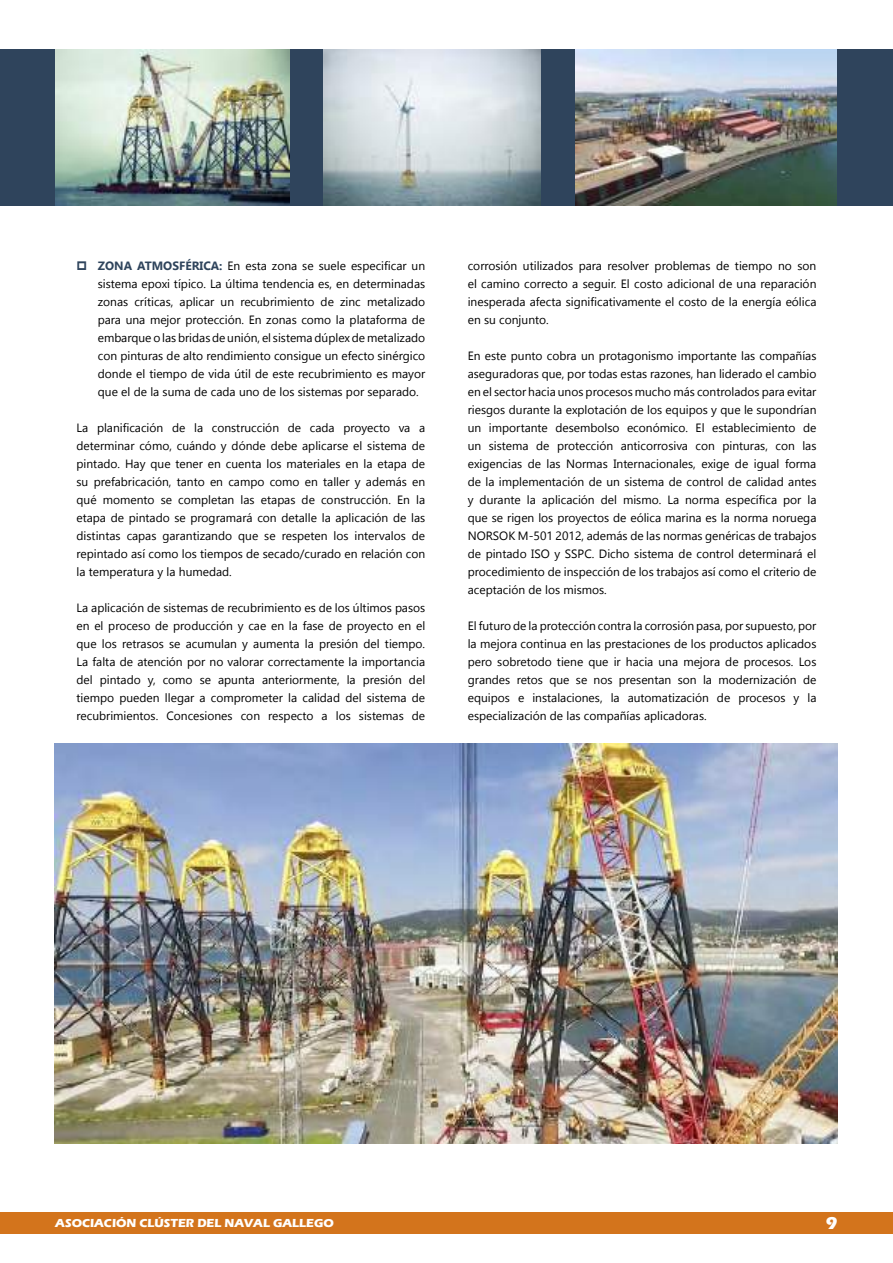
<style>
.page{position:relative;width:893px;height:1263px;background:#fff}
.page>*{position:absolute;margin:0;border:0;box-sizing:border-box;transform-origin:0 0}
.t1{font:700 18px "Eras ITC";color:#fff}
.t2{font:12px/18px "Gadugi";color:#000;text-align:justify}
.t3{font:700 12px "Eras ITC";color:#fff}
.s1{font-weight:700;color:#2f445c}
</style>
<div class="page">
<div style="left:0;top:1212px;width:893px;height:21px;background:#d3741c"></div>
<div style="left:0;top:49px;width:893px;height:157px;background:#2f445c"></div>
<img style="left:54px;top:743px;width:784px;height:401px">
<img style="left:575px;top:49px;width:262px;height:156px">
<img style="left:324px;top:49px;width:217px;height:156px">
<img style="left:55px;top:49px;width:234px;height:156px">
<p class="t2" style="left:98px;top:257px;width:329px"><span class="s1">ZONA ATMOSFÉRICA:</span> En esta zona se suele especificar un sistema epoxi típico. La última tendencia es, en determinadas zonas críticas, aplicar un recubrimiento de zinc metalizado para una mejor protección. En zonas como la plataforma de embarque o las bridas de unión, el sistema dúplex de metalizado con pinturas de alto rendimiento consigue un efecto sinérgico donde el tiempo de vida útil de este recubrimiento es mayor que el de la suma de cada uno de los sistemas por separado.</p>
<p class="t2" style="left:77px;top:419px;width:350px">La planificación de la construcción de cada proyecto va a determinar cómo, cuándo y dónde debe aplicarse el sistema de pintado. Hay que tener en cuenta los materiales en la etapa de su prefabricación, tanto en campo como en taller y además en qué momento se completan las etapas de construcción. En la etapa de pintado se programará con detalle la aplicación de las distintas capas garantizando que se respeten los intervalos de repintado así como los tiempos de secado/curado en relación con la temperatura y la humedad.</p>
<p class="t2" style="left:77px;top:599px;width:350px">La aplicación de sistemas de recubrimiento es de los últimos pasos en el proceso de producción y cae en la fase de proyecto en el que los retrasos se acumulan y aumenta la presión del tiempo.<br>La falta de atención por no valorar correctamente la importancia del pintado y, como se apunta anteriormente, la presión del tiempo pueden llegar a comprometer la calidad del sistema de recubrimientos. Concesiones con respecto a los sistemas de</p>
<p class="t2" style="left:468px;top:257px;width:350px">corrosión utilizados para resolver problemas de tiempo no son el camino correcto a seguir. El costo adicional de una reparación inesperada afecta significativamente el costo de la energía eólica en su conjunto.</p>
<p class="t2" style="left:468px;top:347px;width:350px">En este punto cobra un protagonismo importante las compañías aseguradoras que, por todas estas razones, han liderado el cambio en el sector hacia unos procesos mucho más controlados para evitar riesgos durante la explotación de los equipos y que le supondrían un importante desembolso económico. El establecimiento de un sistema de protección anticorrosiva con pinturas, con las exigencias de las Normas Internacionales, exige de igual forma de la implementación de un sistema de control de calidad antes y durante la aplicación del mismo. La norma específica por la que se rigen los proyectos de eólica marina es la norma noruega NORSOK M-501 2012, además de las normas genéricas de trabajos de pintado ISO y SSPC. Dicho sistema de control determinará el procedimiento de inspección de los trabajos así como el criterio de aceptación de los mismos.</p>
<p class="t2" style="left:468px;top:617px;width:350px">El futuro de la protección contra la corrosión pasa, por supuesto, por la mejora continua en las prestaciones de los productos aplicados pero sobretodo tiene que ir hacia una mejora de procesos. Los grandes retos que se nos presentan son la modernización de equipos e instalaciones, la automatización de procesos y la especialización de las compañías aplicadoras.</p>
<p class="t3" style="left:55px;top:1216px;width:280px">ASOCIACIÓN CLÚSTER DEL NAVAL GALLEGO</p>
<h1 class="t1" style="left:826px;top:1212px;width:13px">9</h1>
</div>
